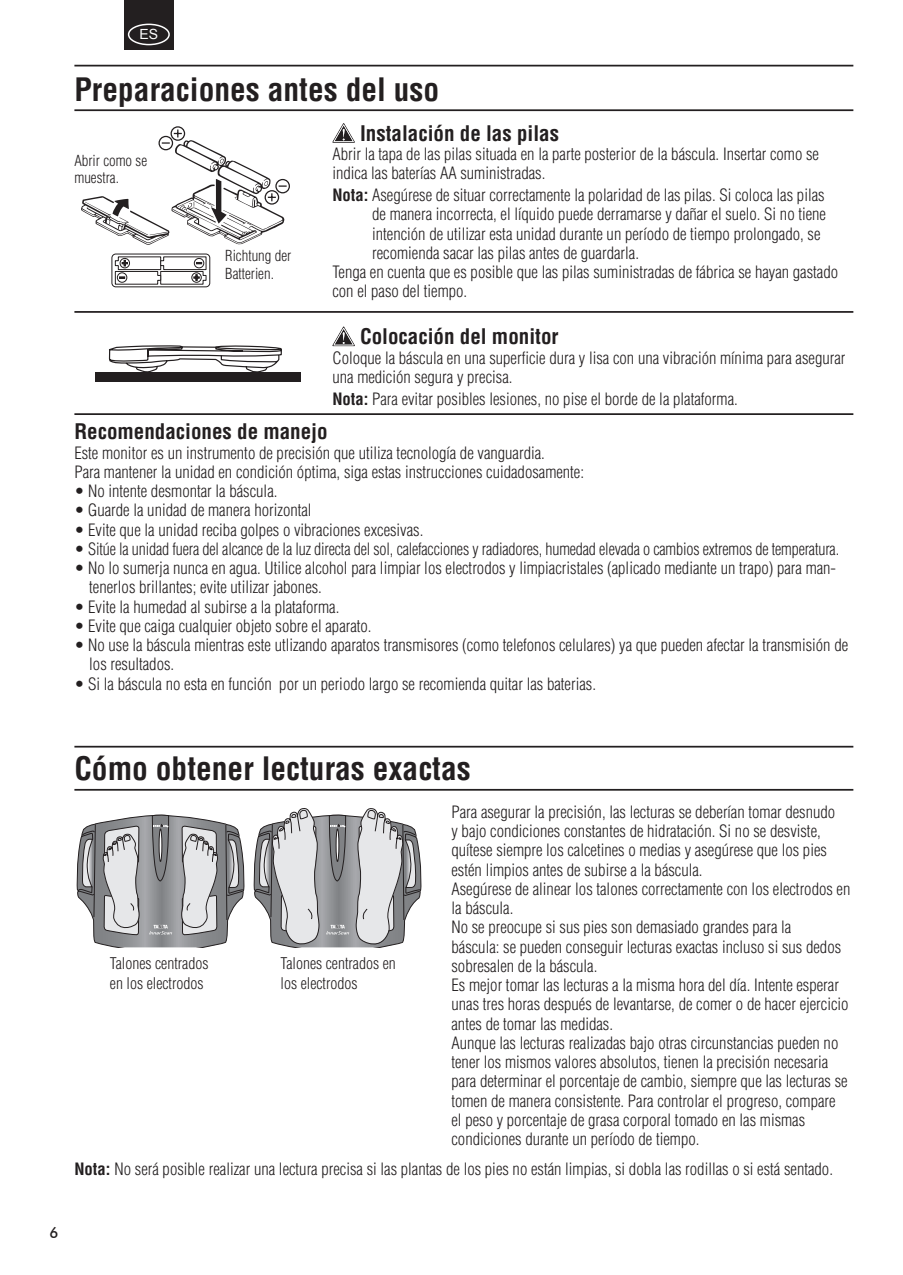
<style>
.page{position:relative;width:903px;height:1275px;background:#fff}
.page>*{position:absolute;margin:0;border:0;box-sizing:border-box;transform-origin:0 0}
.t1{font:700 condensed 31.5px "Helvetica";color:#231f20}
.t2{font:700 condensed 21px "Helvetica";color:#231f20}
.t3{font:300 condensed 16.62px/19.2px "Helvetica";color:#231f20}
.t4{font:300 condensed 15.75px/19.2px "Helvetica";color:#231f20}
.t5{font:300 condensed 14.88px/17.5px "Helvetica";color:#231f20}
.t6{font:500 14.88px "Futura BT";color:#231f20}
.t7{font:14px "Arial";color:#fff}
.s1{font-weight:700}
</style>
<div class="page">
<div style="left:124px;top:0;width:50px;height:50px;background:#231f20"></div>
<div style="left:128px;top:24px;width:42px;height:21px;border:1px solid #fff;border-radius:50%"></div>
<div style="left:95px;top:372px;width:206px;height:10px;background:#231f20"></div>
<svg style="left:108px;top:345px;width:174px;height:27px"></svg>
<svg style="left:332px;top:327px;width:23px;height:19px"></svg>
<hr style="left:74px;top:413px;width:779px;height:2px;background:#231f20">
<svg style="left:332px;top:123px;width:23px;height:20px"></svg>
<div style="left:112px;top:254px;width:98px;height:33px;border:1px solid #231f20;border-radius:4px"></div>
<svg style="left:115px;top:256px;width:92px;height:29px"></svg>
<div style="left:194px;top:258px;width:10px;height:10px;border:1px solid #231f20;border-radius:50%"></div>
<svg style="left:81px;top:126px;width:209px;height:119px"></svg>
<hr style="left:74px;top:311px;width:779px;height:2px;background:#231f20">
<hr style="left:74px;top:65px;width:779px;height:1px;background:#231f20">
<hr style="left:74px;top:109px;width:779px;height:2px;background:#231f20">
<hr style="left:74px;top:746px;width:779px;height:1px;background:#231f20">
<hr style="left:74px;top:789px;width:779px;height:2px;background:#231f20">
<svg style="left:253px;top:808px;width:169px;height:139px;background:#b8b9bb"></svg>
<svg style="left:76px;top:814px;width:169px;height:133px;background:#acadaf"></svg>
<p class="t7" style="left:139px;top:25px;width:20px">ES</p>
<h1 class="t1" style="left:74px;top:70px;width:366px">Preparaciones antes del uso</h1>
<p class="t5" style="left:74px;top:151px;width:74px">Abrir como se muestra.</p>
<p class="t5" style="left:225px;top:247px;width:68px">Richtung der<br>Batterien.</p>
<p class="t2" style="left:360px;top:120px;width:200px">Instalación de las pilas</p>
<p class="t3" style="left:332px;top:144px;width:488px">Abrir la tapa de las pilas situada en la parte posterior de la báscula. Insertar como se indica las baterías AA suministradas.</p>
<p class="t3" style="left:332px;top:185px;width:494px"><span class="s1">Nota:</span> Asegúrese de situar correctamente la polaridad de las pilas. Si coloca las pilas</p>
<p class="t3" style="left:372px;top:205px;width:455px">de manera incorrecta, el líquido puede derramarse y dañar el suelo. Si no tiene</p>
<p class="t3" style="left:372px;top:224px;width:450px">intención de utilizar esta unidad durante un período de tiempo prolongado, se</p>
<p class="t3" style="left:372px;top:243px;width:268px">recomienda sacar las pilas antes de guardarla.</p>
<p class="t3" style="left:332px;top:262px;width:507px">Tenga en cuenta que es posible que las pilas suministradas de fábrica se hayan gastado</p>
<p class="t3" style="left:332px;top:282px;width:136px">con el paso del tiempo.</p>
<p class="t2" style="left:360px;top:323px;width:200px">Colocación del monitor</p>
<p class="t3" style="left:332px;top:348px;width:514px">Coloque la báscula en una superficie dura y lisa con una vibración mínima para asegurar una medición segura y precisa.</p>
<p class="t3" style="left:332px;top:389px;width:407px"><span class="s1">Nota:</span> Para evitar posibles lesiones, no pise el borde de la plataforma.</p>
<p class="t2" style="left:74px;top:418px;width:255px">Recomendaciones de manejo</p>
<p class="t3" style="left:74px;top:443px;width:511px">Este monitor es un instrumento de precisión que utiliza tecnología de vanguardia.<br>Para mantener la unidad en condición óptima, siga estas instrucciones cuidadosamente:</p>
<p class="t3" style="left:74px;top:481px;width:205px">• No intente desmontar la báscula.</p>
<p class="t3" style="left:74px;top:500px;width:239px">• Guarde la unidad de manera horizontal</p>
<p class="t3" style="left:74px;top:520px;width:350px">• Evite que la unidad reciba golpes o vibraciones excesivas.</p>
<p class="t3" style="left:74px;top:539px;width:766px">• Sitúe la unidad fuera del alcance de la luz directa del sol, calefacciones y radiadores, humedad elevada o cambios extremos de temperatura.</p>
<p class="t3" style="left:89px;top:558px;width:748px;text-indent:-15px">• No lo sumerja nunca en agua. Utilice alcohol para limpiar los electrodos y limpiacristales (aplicado mediante un trapo) para man&shy;tenerlos brillantes; evite utilizar jabones.</p>
<p class="t3" style="left:74px;top:597px;width:266px">• Evite la humedad al subirse a la plataforma.</p>
<p class="t3" style="left:74px;top:616px;width:299px">• Evite que caiga cualquier objeto sobre el aparato.</p>
<p class="t3" style="left:89px;top:635px;width:760px;text-indent:-15px">• No use la báscula mientras este utlizando aparatos transmisores (como telefonos celulares) ya que pueden afectar la transmisión de los resultados.</p>
<p class="t3" style="left:74px;top:674px;width:523px">• Si la báscula no esta en función por un periodo largo se recomienda quitar las baterias.</p>
<h1 class="t1" style="left:74px;top:749px;width:398px">Cómo obtener lecturas exactas</h1>
<p class="t4" style="left:110px;top:954px;width:100px">Talones centrados en los electrodos</p>
<p class="t4" style="left:281px;top:954px;width:117px">Talones centrados en los electrodos</p>
<p class="t3" style="left:451px;top:802px;width:400px">Para asegurar la precisión, las lecturas se deberían tomar desnudo<br>y bajo condiciones constantes de hidratación. Si no se desviste, quítese siempre los calcetines o medias y asegúrese que los pies estén limpios antes de subirse a la báscula.<br>Asegúrese de alinear los talones correctamente con los electrodos en la báscula.<br>No se preocupe si sus pies son demasiado grandes para la<br>báscula: se pueden conseguir lecturas exactas incluso si sus dedos sobresalen de la báscula.<br>Es mejor tomar las lecturas a la misma hora del día. Intente esperar unas tres horas después de levantarse, de comer o de hacer ejercicio antes de tomar las medidas.<br>Aunque las lecturas realizadas bajo otras circunstancias pueden no tener los mismos valores absolutos, tienen la precisión necesaria para determinar el porcentaje de cambio, siempre que las lecturas se tomen de manera consistente. Para controlar el progreso, compare<br>el peso y porcentaje de grasa corporal tomado en las mismas condiciones durante un período de tiempo.</p>
<p class="t3" style="left:74px;top:1159px;width:760px"><span class="s1">Nota:</span> No será posible realizar una lectura precisa si las plantas de los pies no están limpias, si dobla las rodillas o si está sentado.</p>
<p class="t6" style="left:50px;top:1224px;width:10px">6</p>
</div>
